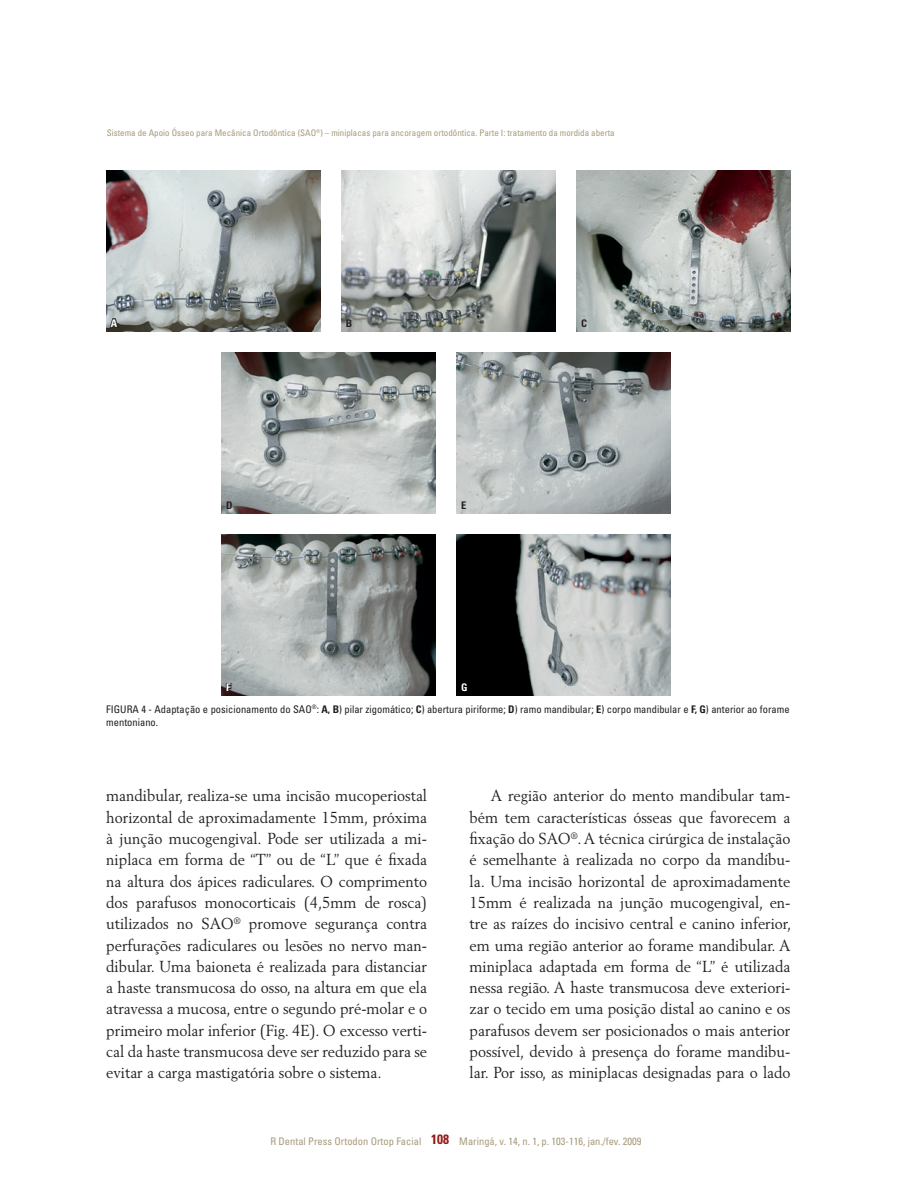
<style>
.page{position:relative;width:918px;height:1188px;background:#fff}
.page>*{position:absolute;margin:0;border:0;box-sizing:border-box;transform-origin:0 0}
.t1{font:15.75px/21.3px "Berling";color:#231f20;text-align:justify;scale:.95 1}
.t2{font:condensed 10.5px/13.5px "Univers";color:#231f20}
.t3{font:condensed 10.5px "Univers";color:#a89b7d}
.t4{font:700 condensed 10.5px "Univers";color:#231f20}
.t5{font:700 condensed 10.5px "Univers";color:#fff}
.t6{font:condensed 9px "Univers";color:#a89b7d}
.s1{font-weight:700}
.s2{font-weight:700;font-size:13.5px;color:#931b1a}
</style>
<div class="page">
<img style="left:106px;top:170px;width:214px;height:161px">
<img style="left:341px;top:170px;width:214px;height:161px">
<img style="left:577px;top:170px;width:213px;height:161px">
<img style="left:222px;top:352px;width:213px;height:162px">
<img style="left:457px;top:352px;width:214px;height:162px">
<img style="left:222px;top:535px;width:213px;height:161px">
<img style="left:457px;top:535px;width:214px;height:161px">
<svg style="left:109px;top:305px;width:10px;height:24px"></svg>
<svg style="left:225px;top:682px;width:7px;height:11px"></svg>
<p class="t6" style="left:107px;top:128px;width:510px">Sistema de Apoio Ósseo para Mecânica Ortodôntica (SAO<sup>®</sup>) – miniplacas para ancoragem ortodôntica. Parte I: tratamento da mordida aberta</p>
<p class="t5" style="left:111px;top:317px;width:8px">A</p>
<p class="t4" style="left:346px;top:317px;width:8px">B</p>
<p class="t4" style="left:226px;top:499px;width:8px">D</p>
<p class="t4" style="left:461px;top:499px;width:7px">E</p>
<p class="t5" style="left:226px;top:681px;width:6px">F</p>
<p class="t5" style="left:461px;top:681px;width:8px">G</p>
<p class="t4" style="left:581px;top:317px;width:7px">C</p>
<p class="t2" style="left:106px;top:702px;width:685px">FIGURA 4 - Adaptação e posicionamento do SAO<sup>®</sup>: <span class="s1">A, B</span>) pilar zigomático; <span class="s1">C</span>) abertura piriforme; <span class="s1">D</span>) ramo mandibular; <span class="s1">E</span>) corpo mandibular e <span class="s1">F, G</span>) anterior ao forame mentoniano.</p>
<p class="t1" style="left:106px;top:785px;width:339px">mandibular, realiza-se uma incisão mucoperiostal horizontal de aproximadamente 15mm, próxima à junção mucogengival. Pode ser utilizada a mi&shy;niplaca em forma de “T” ou de “L” que é fixada na altura dos ápices radiculares. O comprimento dos parafusos monocorticais (4,5mm de rosca) utilizados no SAO<sup>®</sup> promove segurança contra perfurações radiculares ou lesões no nervo man&shy;dibular. Uma baioneta é realizada para distanciar a haste transmucosa do osso, na altura em que ela atravessa a mucosa, entre o segundo pré-molar e o primeiro molar inferior (Fig. 4E). O excesso verti&shy;cal da haste transmucosa deve ser reduzido para se evitar a carga mastigatória sobre o sistema.</p>
<p class="t1" style="left:470px;top:785px;width:340px;text-indent:21px">A região anterior do mento mandibular tam&shy;bém tem características ósseas que favorecem a fixação do SAO<sup>®</sup>. A técnica cirúrgica de instalação é semelhante à realizada no corpo da mandíbu&shy;la. Uma incisão horizontal de aproximadamente 15mm é realizada na junção mucogengival, en&shy;tre as raízes do incisivo central e canino inferior, em uma região anterior ao forame mandibular. A miniplaca adaptada em forma de “L” é utilizada nessa região. A haste transmucosa deve exteriori&shy;zar o tecido em uma posição distal ao canino e os parafusos devem ser posicionados o mais anterior possível, devido à presença do forame mandibu&shy;lar. Por isso, as miniplacas designadas para o lado</p>
<p class="t3" style="left:270px;top:1134px;width:373px">R Dental Press Ortodon Ortop Facial <span class="s2">108</span> Maringá, v. 14, n. 1, p. 103-116, jan./fev. 2009</p>
</div>
